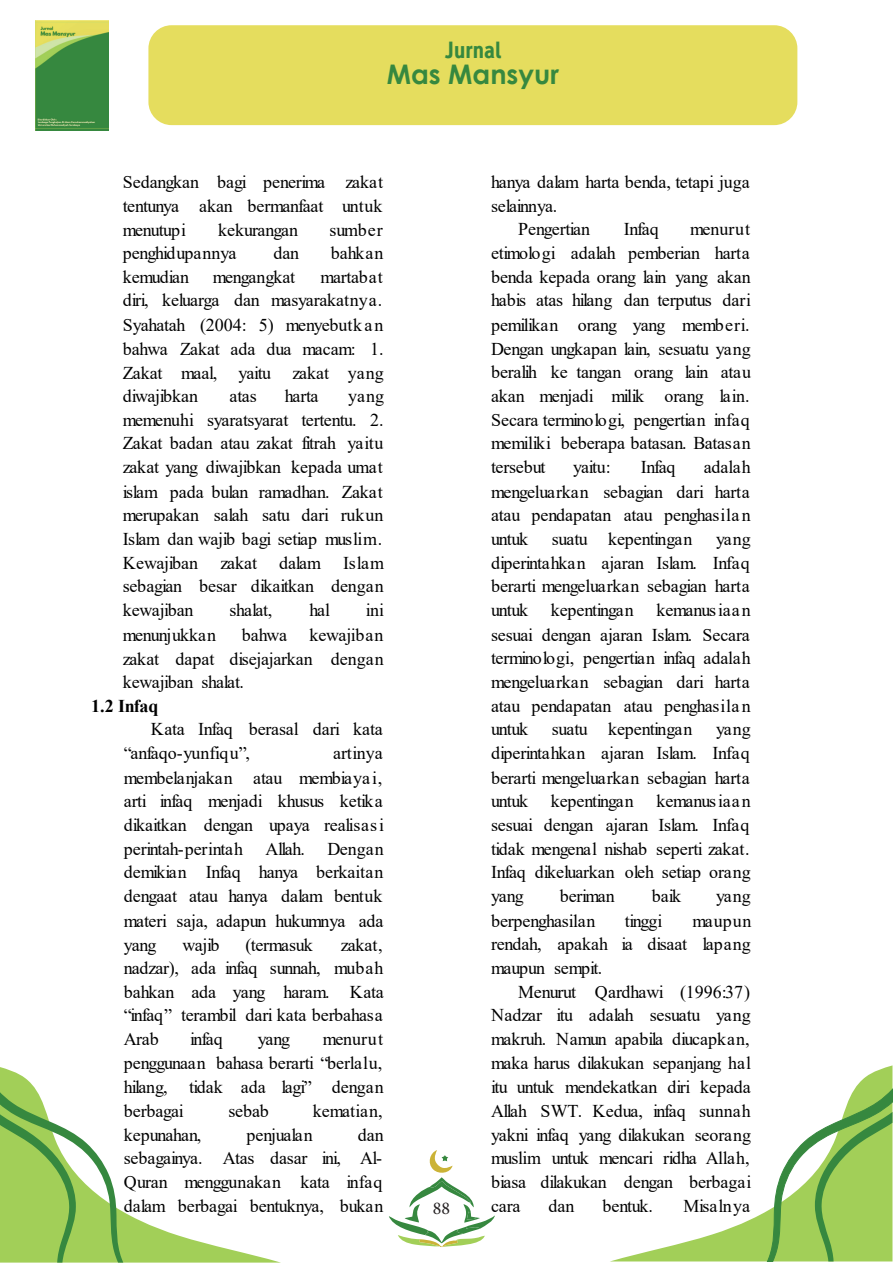
<style>
.page{position:relative;width:893px;height:1263px;background:#fff}
.page>*{position:absolute;margin:0;border:0;box-sizing:border-box;transform-origin:0 0}
.t1{font:700 27px "Century Gothic";color:#36883f}
.t2{font:700 21px "Deansgate Condensed";color:#36883f}
.t3{font:18px/23.7px "Times New Roman";letter-spacing:-.005em;color:#000;text-align:justify}
.t4{font:18px "Times New Roman";letter-spacing:-.03em;color:#000}
.t5{font:18px "Times New Roman";letter-spacing:-.04em;color:#000}
.t6{font:18px "Times New Roman";letter-spacing:-.035em;color:#000}
.t7{font:700 18px "Times New Roman";letter-spacing:-.015em;color:#000}
.t8{font:18px "Minion Pro";color:#231f20}
</style>
<div class="page">
<svg style="left:612px;top:1065px;width:280px;height:196px"></svg>
<svg style="left:767px;top:1088px;width:126px;height:174px"></svg>
<svg style="left:0;top:1067px;width:279px;height:195px"></svg>
<svg style="left:0;top:1090px;width:123px;height:172px"></svg>
<svg style="left:389px;top:1150px;width:106px;height:97px"></svg>
<div style="left:148px;top:25px;width:649px;height:100px;background:#e5dd5e;border-radius:23px"></div>
<img style="left:35px;top:21px;width:73px;height:109px">
<p class="t2" style="left:445px;top:33px;width:58px">Jurnal</p>
<h1 class="t1" style="left:387px;top:54px;width:174px">Mas Mansyur</h1>
<p class="t3" style="left:123px;top:170px;width:262px">Sedangkan bagi penerima zakat tentunya akan bermanfaat untuk menutupi</p>
<p class="t3" style="left:218px;top:217px;width:81px">kekurangan</p>
<p class="t3" style="left:330px;top:217px;width:55px">sumber</p>
<p class="t3" style="left:123px;top:241px;width:115px">penghidupannya</p>
<p class="t3" style="left:273px;top:241px;width:27px">dan</p>
<p class="t3" style="left:331px;top:241px;width:54px">bahkan</p>
<p class="t3" style="left:123px;top:264px;width:68px">kemudian</p>
<p class="t3" style="left:213px;top:264px;width:84px">mengangkat</p>
<p class="t3" style="left:123px;top:264px;width:262px;text-indent:198px">martabat diri, keluarga dan masyarakatnya.<br>Syahatah (2004: 5) menyebutkan bahwa Zakat ada dua macam: 1.<br>Zakat maal, yaitu zakat yang diwajibkan</p>
<p class="t3" style="left:230px;top:384px;width:29px">atas</p>
<p class="t3" style="left:285px;top:384px;width:35px">harta</p>
<p class="t3" style="left:123px;top:384px;width:263px;text-indent:225px">yang memenuhi syaratsyarat tertentu. 2.<br>Zakat badan atau zakat fitrah yaitu zakat yang diwajibkan kepada umat islam pada bulan ramadhan. Zakat merupakan salah satu dari rukun Islam dan wajib bagi setiap muslim.<br>Kewajiban</p>
<p class="t3" style="left:123px;top:550px;width:263px;text-indent:98px">zakat dalam Islam sebagian besar dikaitkan dengan kewajiban</p>
<p class="t3" style="left:230px;top:598px;width:44px">shalat,</p>
<p class="t3" style="left:309px;top:598px;width:22px">hal</p>
<p class="t3" style="left:366px;top:598px;width:20px">ini</p>
<p class="t6" style="left:123px;top:622px;width:95px">menunjukkan</p>
<p class="t3" style="left:242px;top:622px;width:143px">bahwa kewajiban</p>
<p class="t3" style="left:123px;top:646px;width:262px">zakat dapat disejajarkan dengan</p>
<p class="t3" style="left:123px;top:670px;width:123px">kewajiban shalat.</p>
<p class="t7" style="left:91px;top:693px;width:69px">1.2 Infaq</p>
<p class="t3" style="left:151px;top:717px;width:233px">Kata Infaq berasal dari kata</p>
<p class="t3" style="left:124px;top:741px;width:128px">“anfaqo-yunfiqu”,</p>
<p class="t3" style="left:124px;top:740px;width:262px;text-indent:209px">artinya membelanjakan atau membiayai, arti infaq menjadi khusus ketika dikaitkan dengan upaya realisasi perintah-perintah</p>
<p class="t3" style="left:266px;top:836px;width:41px">Allah.</p>
<p class="t3" style="left:124px;top:836px;width:261px;text-indent:204px">Dengan demikian Infaq hanya berkaitan dengaat atau hanya dalam bentuk materi saja, adapun hukumnya ada yang</p>
<p class="t3" style="left:182px;top:932px;width:39px">wajib</p>
<p class="t3" style="left:245px;top:932px;width:69px">(termasuk</p>
<p class="t3" style="left:124px;top:932px;width:261px;text-indent:217px">zakat, nadzar), ada infaq sunnah, mubah bahkan ada yang haram. Kata “infaq” terambil dari kata berbahasa Arab</p>
<p class="t3" style="left:190px;top:1026px;width:34px">infaq</p>
<p class="t3" style="left:258px;top:1026px;width:34px">yang</p>
<p class="t3" style="left:124px;top:1026px;width:261px;text-indent:199px">menurut penggunaan bahasa berarti “berlalu, hilang, tidak ada lagi” dengan berbagai</p>
<p class="t3" style="left:228px;top:1099px;width:42px">sebab</p>
<p class="t3" style="left:313px;top:1099px;width:71px">kematian,</p>
<p class="t3" style="left:124px;top:1122px;width:79px">kepunahan,</p>
<p class="t3" style="left:246px;top:1122px;width:68px">penjualan</p>
<p class="t3" style="left:124px;top:1122px;width:261px;text-indent:234px">dan sebagainya. Atas dasar ini, Al-Quran menggunakan kata infaq dalam berbagai bentuknya, bukan</p>
<p class="t8" style="left:433px;top:1196px;width:19px">88</p>
<p class="t3" style="left:491px;top:170px;width:260px">hanya dalam harta benda, tetapi juga</p>
<p class="t5" style="left:491px;top:193px;width:68px">selainnya.</p>
<p class="t3" style="left:518px;top:217px;width:73px">Pengertian</p>
<p class="t3" style="left:624px;top:217px;width:36px">Infaq</p>
<p class="t3" style="left:491px;top:217px;width:262px;text-indent:199px">menurut etimologi adalah pemberian harta benda kepada orang lain yang akan habis atas hilang dan terputus dari pemilikan orang yang memberi.<br>Dengan ungkapan lain, sesuatu yang beralih ke tangan orang lain atau akan menjadi milik orang lain.<br>Secara terminologi, pengertian infaq memiliki beberapa batasan. Batasan tersebut</p>
<p class="t3" style="left:491px;top:454px;width:261px;text-indent:213px">adalah mengeluarkan sebagian dari harta atau pendapatan atau penghasilan untuk</p>
<p class="t3" style="left:573px;top:454px;width:39px">yaitu:</p>
<p class="t3" style="left:641px;top:454px;width:36px">Infaq</p>
<p class="t3" style="left:552px;top:526px;width:142px">suatu kepentingan</p>
<p class="t3" style="left:491px;top:526px;width:261px;text-indent:225px">yang diperintahkan ajaran Islam. Infaq berarti mengeluarkan sebagian harta untuk</p>
<p class="t3" style="left:491px;top:597px;width:261px;text-indent:165px">kemanusiaan sesuai dengan ajaran Islam. Secara terminologi, pengertian infaq adalah mengeluarkan sebagian dari harta atau pendapatan atau penghasilan untuk</p>
<p class="t3" style="left:551px;top:597px;width:85px">kepentingan</p>
<p class="t3" style="left:552px;top:717px;width:142px">suatu kepentingan</p>
<p class="t3" style="left:491px;top:717px;width:261px;text-indent:225px">yang diperintahkan ajaran Islam. Infaq berarti mengeluarkan sebagian harta untuk</p>
<p class="t3" style="left:491px;top:789px;width:261px;text-indent:165px">kemanusiaan sesuai dengan ajaran Islam. Infaq tidak mengenal nishab seperti zakat.<br>Infaq dikeluarkan oleh setiap orang yang</p>
<p class="t3" style="left:551px;top:789px;width:85px">kepentingan</p>
<p class="t3" style="left:560px;top:883px;width:57px">beriman</p>
<p class="t3" style="left:652px;top:883px;width:31px">baik</p>
<p class="t3" style="left:716px;top:883px;width:36px">yang</p>
<p class="t3" style="left:491px;top:908px;width:106px">berpenghasilan</p>
<p class="t3" style="left:625px;top:908px;width:39px">tinggi</p>
<p class="t3" style="left:692px;top:908px;width:60px">maupun</p>
<p class="t3" style="left:491px;top:932px;width:261px">rendah, apakah ia disaat lapang</p>
<p class="t5" style="left:491px;top:955px;width:113px">maupun sempit.</p>
<p class="t3" style="left:518px;top:979px;width:234px">Menurut Qardhawi (1996:37)</p>
<p class="t3" style="left:491px;top:1003px;width:261px">Nadzar itu adalah sesuatu yang</p>
<p class="t3" style="left:491px;top:1026px;width:260px">makruh. Namun apabila diucapkan,</p>
<p class="t3" style="left:491px;top:1050px;width:262px">maka harus dilakukan sepanjang hal</p>
<p class="t3" style="left:491px;top:1075px;width:261px">itu untuk mendekatkan diri kepada</p>
<p class="t3" style="left:491px;top:1098px;width:261px">Allah SWT. Kedua, infaq sunnah</p>
<p class="t3" style="left:491px;top:1122px;width:261px">yakni infaq yang dilakukan seorang</p>
<p class="t4" style="left:491px;top:1145px;width:260px">muslim untuk mencari ridha Allah,</p>
<p class="t3" style="left:491px;top:1169px;width:262px">biasa dilakukan dengan berbagai</p>
<p class="t3" style="left:491px;top:1193px;width:31px">cara</p>
<p class="t3" style="left:548px;top:1193px;width:27px">dan</p>
<p class="t3" style="left:602px;top:1193px;width:52px">bentuk.</p>
<p class="t3" style="left:683px;top:1193px;width:68px">Misalnya</p>
</div>
